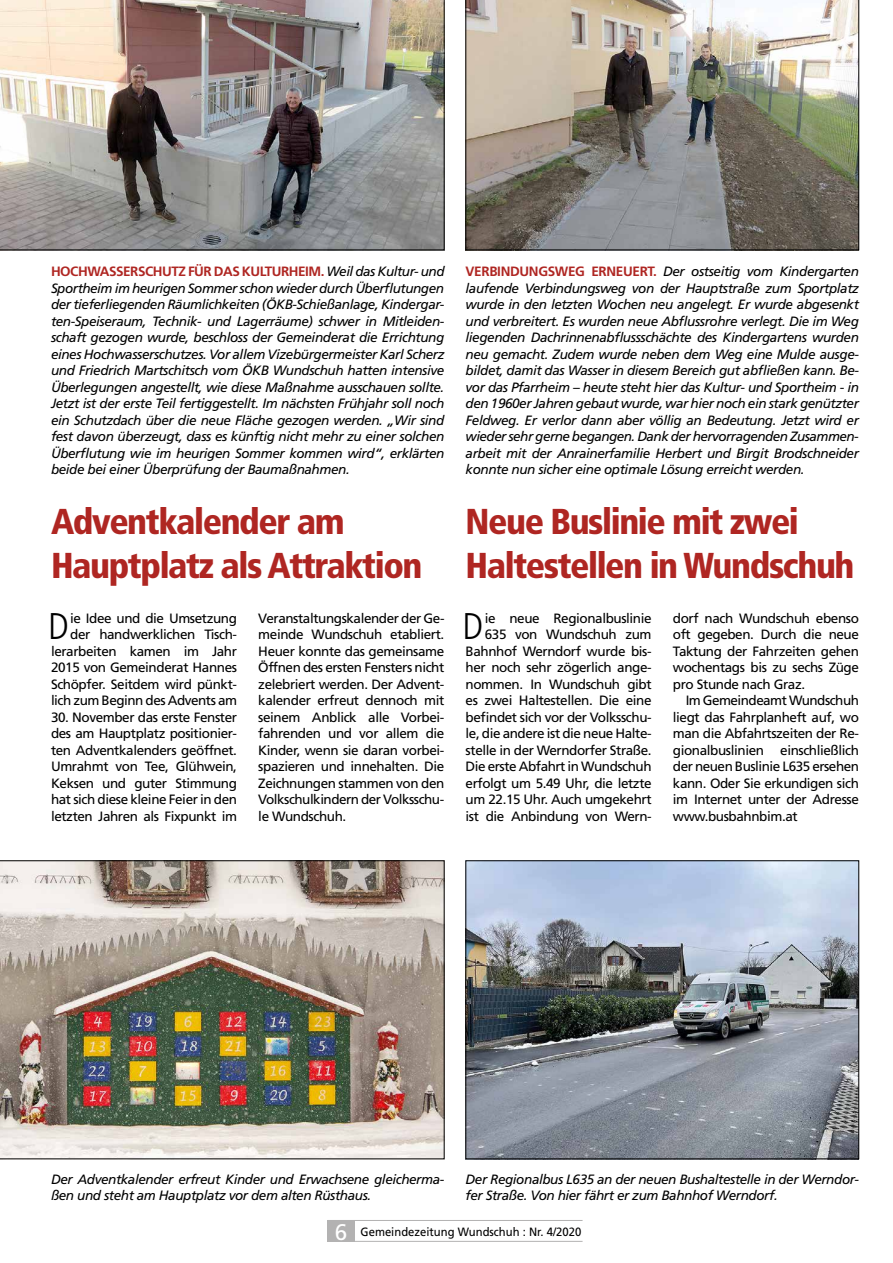
<style>
.page{position:relative;width:893px;height:1263px;background:#fff}
.page>*{position:absolute;margin:0;border:0;box-sizing:border-box;transform-origin:0 0}
.t1{font:300 condensed 37.2px "Frutiger LT Std";color:#000}
.t2{font:900 condensed 36px/43.5px "Frutiger LT Std";letter-spacing:-.04em;color:#af2622}
.t3{font:italic 13.5px/16.5px "Frutiger LT Std";letter-spacing:-.03em;color:#000}
.t4{font:13.5px/16.5px "Frutiger LT Std";letter-spacing:-.03em;color:#000;text-align:justify}
.t5{font:12px "Frutiger LT Std";color:#000;scale:.94 1}
.s1{font-weight:700;font-style:normal;color:#af2622}
.s2{font-size:22.5px;color:#fff}
</style>
<div class="page">
<div style="left:327px;top:1220px;width:28px;height:22px;background:#b3b2b2"></div>
<hr style="left:327px;top:1220px;width:256px;height:1px;background:#b3b2b2">
<hr style="left:327px;top:1241px;width:256px;height:1px;background:#b3b2b2">
<img style="left:0;top:860px;width:444px;height:299px">
<img style="left:468px;top:862px;width:389px;height:295px">
<div style="left:466px;top:860px;width:393px;height:299px;border:1px solid #000"></div>
<img style="left:466px;top:0;width:393px;height:250px">
<img style="left:0;top:0;width:444px;height:250px">
<p class="t3" style="left:51px;top:263px;width:395px;text-align:justify"><span class="s1">HOCHWASSERSCHUTZ FÜR DAS KULTURHEIM.</span> Weil das Kultur- und Sportheim im heurigen Sommer schon wieder durch Überflutungen der tieferliegenden Räumlichkeiten (ÖKB-Schießanlage, Kindergar&shy;ten-Speiseraum, Technik- und Lagerräume) schwer in Mitleiden&shy;schaft gezogen wurde, beschloss der Gemeinderat die Errichtung eines Hochwasserschutzes. Vor allem Vizebürgermeister Karl Scherz und Friedrich Martschitsch vom ÖKB Wundschuh hatten intensive Überlegungen angestellt, wie diese Maßnahme ausschauen sollte.<br>Jetzt ist der erste Teil fertiggestellt. Im nächsten Frühjahr soll noch ein Schutzdach über die neue Fläche gezogen werden. „Wir sind fest davon überzeugt, dass es künftig nicht mehr zu einer solchen Überflutung wie im heurigen Sommer kommen wird“, erklärten beide bei einer Überprüfung der Baumaßnahmen.</p>
<p class="t3" style="left:466px;top:263px;width:395px;text-align:justify"><span class="s1">VERBINDUNGSWEG ERNEUERT.</span> Der ostseitig vom Kindergarten laufende Verbindungsweg von der Hauptstraße zum Sportplatz wurde in den letzten Wochen neu angelegt. Er wurde abgesenkt und verbreitert. Es wurden neue Abflussrohre verlegt. Die im Weg liegenden Dachrinnenabflussschächte des Kindergartens wurden neu gemacht. Zudem wurde neben dem Weg eine Mulde ausge&shy;bildet, damit das Wasser in diesem Bereich gut abfließen kann. Be&shy;vor das Pfarrheim – heute steht hier das Kultur- und Sportheim - in den 1960er Jahren gebaut wurde, war hier noch ein stark genützter Feldweg. Er verlor dann aber völlig an Bedeutung. Jetzt wird er wieder sehr gerne begangen. Dank der hervorragenden Zusammen&shy;arbeit mit der Anrainerfamilie Herbert und Birgit Brodschneider konnte nun sicher eine optimale Lösung erreicht werden.</p>
<h2 class="t2" style="left:51px;top:500px;width:373px">Adventkalender am<br>Hauptplatz als Attraktion</h2>
<h2 class="t2" style="left:466px;top:500px;width:390px">Neue Buslinie mit zwei<br>Haltestellen in Wundschuh</h2>
<p class="t4" style="left:51px;top:610px;width:188px;text-align:right">ie Idee und die Umsetzung der handwerklichen Tisch&shy;lerarbeiten kamen im Jahr<br>2015 von Gemeinderat Hannes<br>Schöpfer. Seitdem wird pünkt&shy;lich zum Beginn des Advents am</p>
<p class="t4" style="left:51px;top:709px;width:188px">30. November das erste Fenster des am Hauptplatz positionier&shy;ten Adventkalenders geöffnet.<br>Umrahmt von Tee, Glühwein, Keksen und guter Stimmung hat sich diese kleine Feier in den letzten Jahren als Fixpunkt im</p>
<h1 class="t1" style="left:48px;top:605px;width:22px">D</h1>
<p class="t4" style="left:466px;top:610px;width:188px;text-align:right">ie neue Regionalbuslinie<br>635 von Wundschuh zum<br>Bahnhof Werndorf wurde bis&shy;her noch sehr zögerlich ange&shy;nommen. In Wundschuh gibt es zwei Haltestellen. Die eine befindet sich vor der Volksschu&shy;le, die andere ist die neue Halte&shy;stelle in der Werndorfer Straße.<br>Die erste Abfahrt in Wundschuh erfolgt um 5.49 Uhr, die letzte um 22.15 Uhr. Auch umgekehrt ist die Anbindung von Wern-</p>
<p class="t4" style="left:673px;top:610px;width:188px">dorf nach Wundschuh ebenso oft gegeben. Durch die neue Taktung der Fahrzeiten gehen wochentags bis zu sechs Züge pro Stunde nach Graz.</p>
<p class="t4" style="left:258px;top:610px;width:188px">Veranstaltungskalender der Ge&shy;meinde Wundschuh etabliert.<br>Heuer konnte das gemeinsame Öffnen des ersten Fensters nicht zelebriert werden. Der Advent&shy;kalender erfreut dennoch mit seinem Anblick alle Vorbei&shy;fahrenden und vor allem die Kinder, wenn sie daran vorbei&shy;spazieren und innehalten. Die Zeichnungen stammen von den Volkschulkindern der Volksschu&shy;le Wundschuh.</p>
<h1 class="t1" style="left:463px;top:605px;width:22px">D</h1>
<p class="t4" style="left:673px;top:692px;width:188px;text-indent:13px">Im Gemeindeamt Wundschuh liegt das Fahrplanheft auf, wo man die Abfahrtszeiten der Re&shy;gionalbuslinien einschließlich der neuen Buslinie L635 ersehen kann. Oder Sie erkundigen sich im Internet unter der Adresse www.busbahnbim.at</p>
<p class="t3" style="left:51px;top:1171px;width:395px">Der Adventkalender erfreut Kinder und Erwachsene gleicherma&shy;ßen und steht am Hauptplatz vor dem alten Rüsthaus.</p>
<p class="t3" style="left:466px;top:1171px;width:395px">Der Regionalbus L635 an der neuen Bushaltestelle in der Werndor&shy;fer Straße. Von hier fährt er zum Bahnhof Werndorf.</p>
<p class="t5" style="left:335px;top:1224px;width:264px"><span class="s2">6</span> Gemeindezeitung Wundschuh : Nr. 4/2020</p>
</div>
